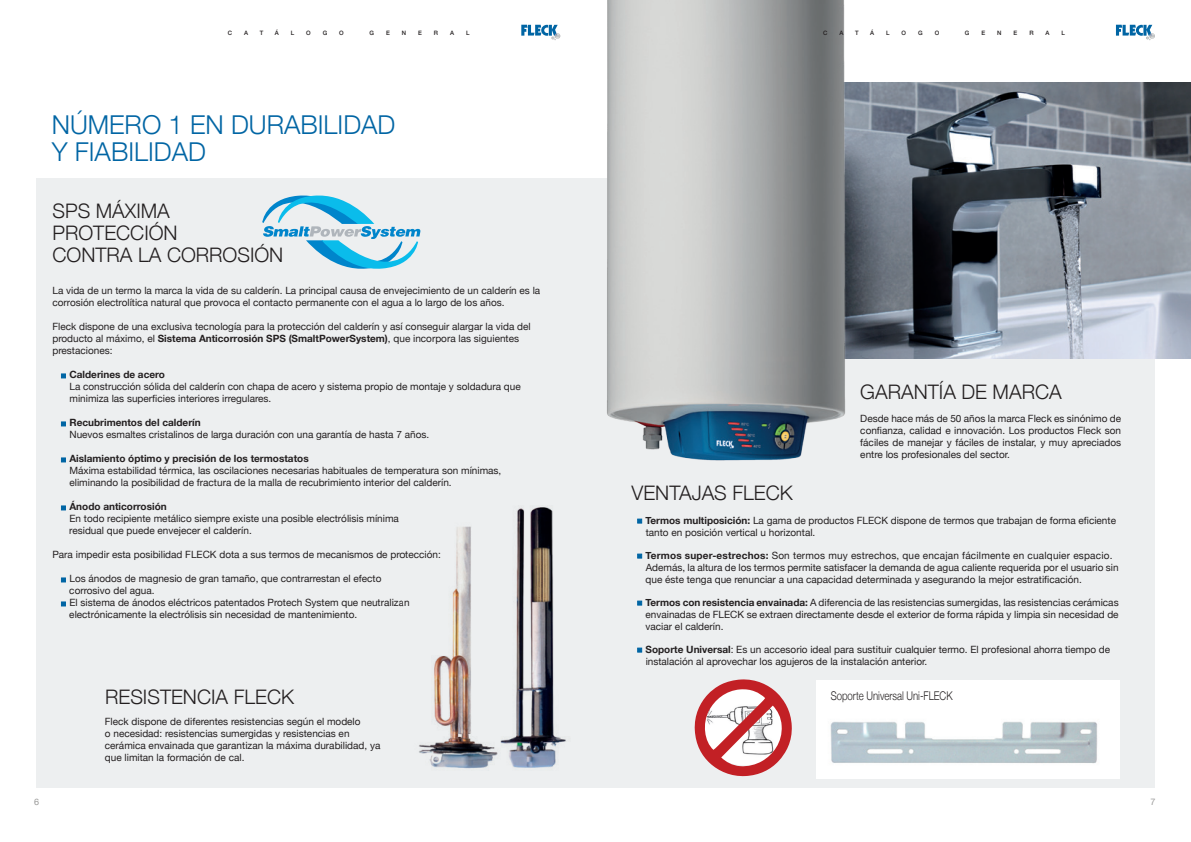
<style>
.page{position:relative;width:1191px;height:842px;background:#fff}
.page>*{position:absolute;margin:0;border:0;box-sizing:border-box;transform-origin:0 0}
.t1{font:300 26px/27px "Helvetica Neue";color:#0065a4}
.t2{font:300 20px/22px "Helvetica Neue";color:#231f20}
.t3{font:300 12px "Helvetica Neue";color:#231f20;scale:.8 1}
.t4{font:10px/12px "Helvetica Neue";color:#231f20}
.t5{font:700 10px "Helvetica Neue";color:#231f20}
.t6{font:9px "Helvetica Neue";color:#9c9c9b}
.t7{font:500 6px "Helvetica Neue";color:#231f20}
.s1{font-weight:700}
</style>
<div class="page">
<svg style="left:1116px;top:25px;width:39px;height:15px"></svg>
<svg style="left:521px;top:25px;width:39px;height:15px"></svg>
<div style="left:36px;top:179px;width:1119px;height:609px;background:#edeff0"></div>
<svg style="left:61px;top:373px;width:5px;height:5px"></svg>
<svg style="left:61px;top:421px;width:5px;height:5px"></svg>
<svg style="left:61px;top:457px;width:5px;height:5px"></svg>
<svg style="left:61px;top:505px;width:5px;height:5px"></svg>
<svg style="left:61px;top:577px;width:5px;height:5px"></svg>
<svg style="left:61px;top:601px;width:5px;height:5px"></svg>
<svg style="left:637px;top:519px;width:5px;height:5px"></svg>
<svg style="left:637px;top:554px;width:5px;height:5px"></svg>
<svg style="left:637px;top:601px;width:5px;height:5px"></svg>
<svg style="left:637px;top:648px;width:5px;height:5px"></svg>
<div style="left:816px;top:680px;width:304px;height:99px;background:#fff"></div>
<img style="left:830px;top:721px;width:268px;height:43px">
<svg style="left:262px;top:196px;width:158px;height:73px"></svg>
<img style="left:850px;top:82px;width:341px;height:276px">
<img style="left:603px;top:0;width:247px;height:461px">
<svg style="left:694px;top:679px;width:98px;height:98px"></svg>
<img style="left:419px;top:507px;width:148px;height:262px">
<p class="t7" style="left:228px;top:28px;width:6px">C</p>
<p class="t7" style="left:244px;top:28px;width:6px">A</p>
<p class="t7" style="left:260px;top:28px;width:5px">T</p>
<p class="t7" style="left:275px;top:28px;width:6px">Á</p>
<p class="t7" style="left:291px;top:28px;width:5px">L</p>
<p class="t7" style="left:306px;top:28px;width:6px">O</p>
<p class="t7" style="left:323px;top:28px;width:6px">G</p>
<p class="t7" style="left:339px;top:28px;width:6px">O</p>
<p class="t7" style="left:369px;top:28px;width:6px">G</p>
<p class="t7" style="left:386px;top:28px;width:5px">E</p>
<p class="t7" style="left:402px;top:28px;width:6px">N</p>
<p class="t7" style="left:418px;top:28px;width:5px">E</p>
<p class="t7" style="left:434px;top:28px;width:6px">R</p>
<p class="t7" style="left:450px;top:28px;width:6px">A</p>
<p class="t7" style="left:466px;top:28px;width:5px">L</p>
<p class="t7" style="left:823px;top:28px;width:6px">C</p>
<p class="t7" style="left:839px;top:28px;width:6px">A</p>
<p class="t7" style="left:855px;top:28px;width:5px">T</p>
<p class="t7" style="left:870px;top:28px;width:6px">Á</p>
<p class="t7" style="left:886px;top:28px;width:5px">L</p>
<p class="t7" style="left:901px;top:28px;width:6px">O</p>
<p class="t7" style="left:918px;top:28px;width:6px">G</p>
<p class="t7" style="left:934px;top:28px;width:6px">O</p>
<p class="t7" style="left:965px;top:28px;width:6px">G</p>
<p class="t7" style="left:981px;top:28px;width:5px">E</p>
<p class="t7" style="left:997px;top:28px;width:6px">N</p>
<p class="t7" style="left:1013px;top:28px;width:5px">E</p>
<p class="t7" style="left:1029px;top:28px;width:6px">R</p>
<p class="t7" style="left:1045px;top:28px;width:6px">A</p>
<p class="t7" style="left:1061px;top:28px;width:5px">L</p>
<h1 class="t1" style="left:52px;top:110px;width:345px">NÚMERO 1 EN DURABILIDAD<br>Y FIABILIDAD</h1>
<h2 class="t2" style="left:52px;top:199px;width:232px">SPS MÁXIMA<br>PROTECCIÓN<br>CONTRA LA CORROSIÓN</h2>
<p class="t4" style="left:52px;top:285px;width:489px">La vida de un termo la marca la vida de su calderín. La principal causa de envejecimiento de un calderín es la corrosión electrolítica natural que provoca el contacto permanente con el agua a lo largo de los años.</p>
<p class="t4" style="left:52px;top:321px;width:480px">Fleck dispone de una exclusiva tecnología para la protección del calderín y así conseguir alargar la vida del producto al máximo, el <span class="s1">Sistema Anticorrosión SPS (SmaltPowerSystem)</span>, que incorpora las siguientes prestaciones:</p>
<p class="t5" style="left:69px;top:367px;width:97px">Calderines de acero</p>
<p class="t4" style="left:69px;top:381px;width:453px">La construcción sólida del calderín con chapa de acero y sistema propio de montaje y soldadura que minimiza las superficies interiores irregulares.</p>
<p class="t5" style="left:69px;top:415px;width:133px">Recubrimentos del calderín</p>
<p class="t4" style="left:69px;top:429px;width:361px">Nuevos esmaltes cristalinos de larga duración con una garantía de hasta 7 años.</p>
<p class="t5" style="left:69px;top:451px;width:241px">Aislamiento óptimo y precisión de los termostatos</p>
<p class="t4" style="left:69px;top:465px;width:433px">Máxima estabilidad térmica, las oscilaciones necesarias habituales de temperatura son mínimas, eliminando la posibilidad de fractura de la malla de recubrimiento interior del calderín.</p>
<p class="t5" style="left:69px;top:499px;width:99px">Ánodo anticorrosión</p>
<p class="t4" style="left:69px;top:513px;width:331px">En todo recipiente metálico siempre existe una posible electrólisis mínima residual que puede envejecer el calderín.</p>
<p class="t4" style="left:52px;top:549px;width:390px">Para impedir esta posibilidad FLECK dota a sus termos de mecanismos de protección:</p>
<p class="t4" style="left:69px;top:573px;width:342px">Los ánodos de magnesio de gran tamaño, que contrarrestan el efecto corrosivo del agua.<br>El sistema de ánodos eléctricos patentados Protech System que neutralizan electrónicamente la electrólisis sin necesidad de mantenimiento.</p>
<h2 class="t2" style="left:105px;top:685px;width:190px">RESISTENCIA FLECK</h2>
<p class="t4" style="left:105px;top:716px;width:277px">Fleck dispone de diferentes resistencias según el modelo<br>o necesidad: resistencias sumergidas y resistencias en cerámica envainada que garantizan la máxima durabilidad, ya que limitan la formación de cal.</p>
<h2 class="t2" style="left:860px;top:380px;width:203px">GARANTÍA DE MARCA</h2>
<p class="t4" style="left:860px;top:413px;width:262px;text-align:justify">Desde hace más de 50 años la marca Fleck es sinónimo de confianza, calidad e innovación. Los productos Fleck son fáciles de manejar y fáciles de instalar, y muy apreciados entre los profesionales del sector.</p>
<h2 class="t2" style="left:631px;top:481px;width:163px">VENTAJAS FLECK</h2>
<p class="t4" style="left:645px;top:515px;width:472px"><span class="s1">Termos multiposición:</span> La gama de productos FLECK dispone de termos que trabajan de forma eficiente tanto en posición vertical u horizontal.</p>
<p class="t4" style="left:645px;top:550px;width:474px"><span class="s1">Termos super-estrechos:</span> Son termos muy estrechos, que encajan fácilmente en cualquier espacio.<br>Además, la altura de los termos permite satisfacer la demanda de agua caliente requerida por el usuario sin que éste tenga que renunciar a una capacidad determinada y asegurando la mejor estratificación.</p>
<p class="t4" style="left:645px;top:597px;width:474px;text-align:justify"><span class="s1">Termos con resistencia envainada:</span> A diferencia de las resistencias sumergidas, las resistencias cerámicas envainadas de FLECK se extraen directamente desde el exterior de forma rápida y limpia sin necesidad de vaciar el calderín.</p>
<p class="t4" style="left:645px;top:644px;width:466px"><span class="s1">Soporte Universal</span>: Es un accesorio ideal para sustituir cualquier termo. El profesional ahorra tiempo de instalación al aprovechar los agujeros de la instalación anterior.</p>
<p class="t3" style="left:830px;top:686px;width:154px">Soporte Universal Uni-FLECK</p>
<p class="t6" style="left:34px;top:795px;width:7px">6</p>
<p class="t6" style="left:1150px;top:795px;width:7px">7</p>
</div>
